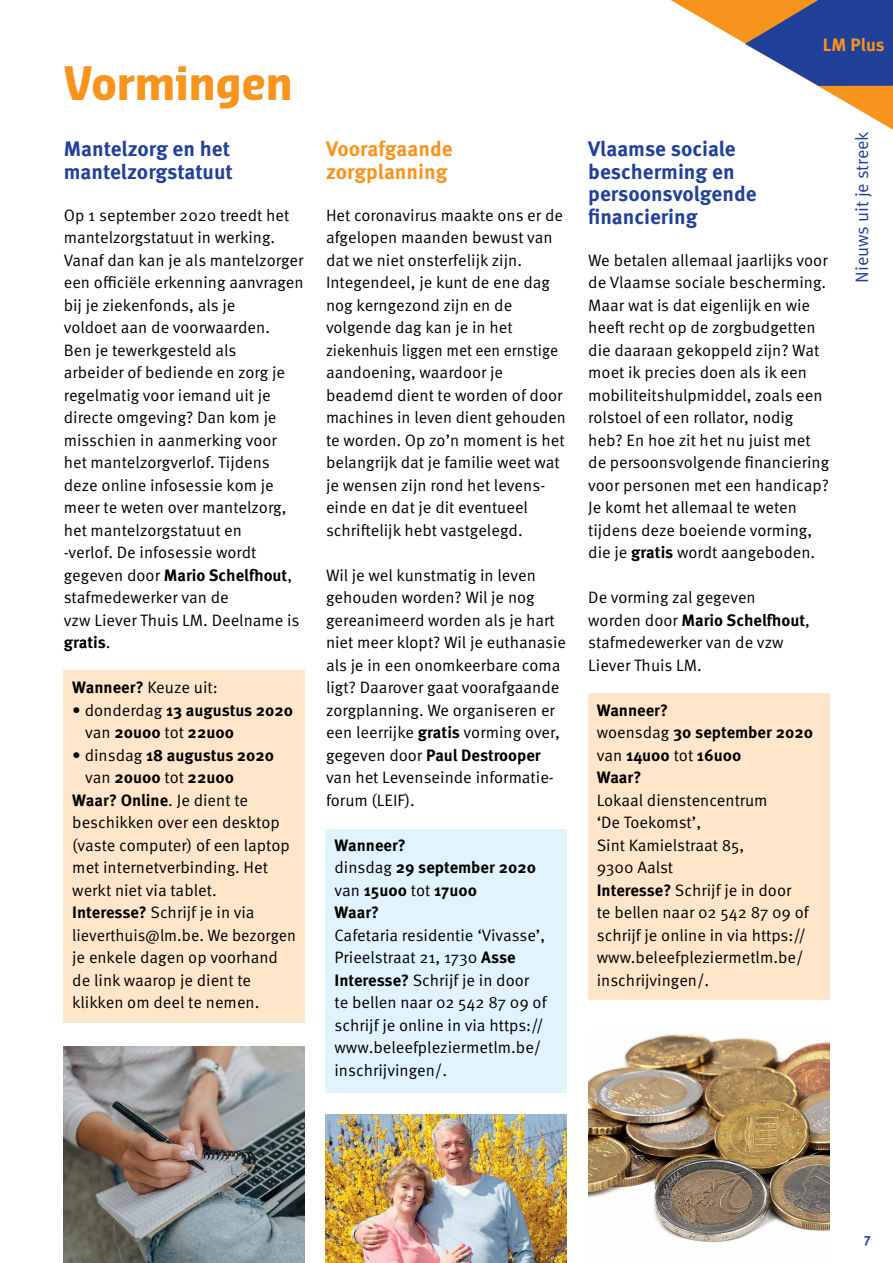
<style>
.page{position:relative;width:893px;height:1263px;background:#fff}
.page>*{position:absolute;margin:0;border:0;box-sizing:border-box;transform-origin:0 0}
.t1{font:700 45px "Sansa Con Pro";color:#f7941e}
.t2{font:700 21px/22.5px "Meta OT";color:#21409a}
.t3{font:700 21px/22.5px "Meta OT";color:#f7941e}
.t4{font:18px "Meta OT Norm";color:#21409a}
.t5{font:700 18px "Meta OT";color:#f7941e}
.t6{font:16.5px/22.5px "Meta OT Norm";color:#000}
.t7{font:700 16.5px/22.5px "Meta OT";color:#000}
.t8{font:700 13.5px "Meta OT";color:#21409a}
.s1{font-family:"Meta OT Norm";font-weight:400}
.s2{font-family:"Meta OT";font-weight:700}
</style>
<div class="page">
<div style="left:588px;top:693px;width:241px;height:306px;background:#ffe6ca"></div>
<div style="left:64px;top:670px;width:241px;height:353px;background:#ffe6ca"></div>
<div style="left:326px;top:829px;width:241px;height:264px;background:#e1f4fd"></div>
<svg style="left:671px;top:0;width:222px;height:130px"></svg>
<img style="left:64px;top:1046px;width:241px;height:217px">
<img style="left:325px;top:1114px;width:241px;height:149px">
<img style="left:588px;top:1034px;width:241px;height:208px">
<h1 class="t1" style="left:64px;top:53px;width:230px">Vormingen</h1>
<p class="t2" style="left:64px;top:138px;width:171px">Mantelzorg en het mantelzorgstatuut</p>
<p class="t6" style="left:64px;top:204px;width:241px">Op 1 september 2020 treedt het mantelzorgstatuut in werking.<br>Vanaf dan kan je als mantelzorger een officiële erkenning aanvragen bij je ziekenfonds, als je<br>voldoet aan de voorwaarden.<br>Ben je tewerkgesteld als<br>arbeider of bediende en zorg je regelmatig voor iemand uit je directe omgeving? Dan kom je misschien in aanmerking voor het mantelzorgverlof. Tijdens deze online infosessie kom je meer te weten over mantelzorg, het mantelzorgstatuut en<br>-verlof. De infosessie wordt</p>
<p class="t7" style="left:64px;top:564px;width:230px"><span class="s1">gegeven door</span> Mario Schelfhout<span class="s1">,</span></p>
<p class="t6" style="left:64px;top:586px;width:237px">stafmedewerker van de<br>vzw Liever Thuis LM. Deelname is</p>
<p class="t7" style="left:64px;top:631px;width:48px">gratis<span class="s1">.</span></p>
<p class="t6" style="left:72px;top:677px;width:147px"><span class="s2">Wanneer?</span> Keuze uit:</p>
<p class="t7" style="left:85px;top:699px;width:210px;text-indent:-13px"><span class="s1">• donderdag</span> 13 augustus 2020 <span class="s1">van</span> 20u00 <span class="s1">tot</span> 22u00</p>
<p class="t7" style="left:72px;top:744px;width:204px"><span class="s1">• dinsdag</span> 18 augustus 2020</p>
<p class="t7" style="left:85px;top:766px;width:150px"><span class="s1">van</span> 20u00 <span class="s1">tot</span> 22u00</p>
<p class="t7" style="left:72px;top:789px;width:177px">Waar? Online<span class="s1">. Je dient te</span></p>
<p class="t6" style="left:72px;top:812px;width:225px">beschikken over een desktop (vaste computer) of een laptop met internetverbinding. Het werkt niet via tablet.<br><span class="s2">Interesse?</span> Schrijf je in via lieverthuis@lm.be. We bezorgen je enkele dagen op voorhand de link waarop je dient te klikken om deel te nemen.</p>
<p class="t3" style="left:326px;top:138px;width:128px">Voorafgaande zorgplanning</p>
<p class="t6" style="left:326px;top:204px;width:241px">Het coronavirus maakte ons er de afgelopen maanden bewust van dat we niet onsterfelijk zijn.<br>Integendeel, je kunt de ene dag nog kerngezond zijn en de volgende dag kan je in het ziekenhuis liggen met een ernstige aandoening, waardoor je beademd dient te worden of door machines in leven dient gehouden te worden. Op zo’n moment is het belangrijk dat je familie weet wat je wensen zijn rond het levens&shy;einde en dat je dit eventueel schriftelijk hebt vastgelegd.</p>
<p class="t6" style="left:326px;top:564px;width:242px">Wil je wel kunstmatig in leven gehouden worden? Wil je nog gereanimeerd worden als je hart niet meer klopt? Wil je euthanasie als je in een onomkeerbare coma ligt? Daarover gaat voorafgaande zorgplanning. We organiseren er een leerrijke <span class="s2">gratis</span> vorming over,</p>
<p class="t7" style="left:326px;top:744px;width:216px"><span class="s1">gegeven door</span> Paul Destrooper</p>
<p class="t6" style="left:326px;top:766px;width:229px">van het Levenseinde informatie&shy;forum (LEIF).</p>
<p class="t7" style="left:334px;top:834px;width:203px">Wanneer?<br><span class="s1">dinsdag</span> 29 september 2020 <span class="s1">van</span> 15u00 <span class="s1">tot</span> 17u00<br>Waar?</p>
<p class="t6" style="left:334px;top:924px;width:214px">Cafetaria residentie ‘Vivasse’,<br>Prieelstraat 21, 1730 <span class="s2">Asse<br>Interesse?</span> Schrijf je in door te bellen naar 02 542 87 09 of schrijf je online in via https:// www.beleefpleziermetlm.be/ inschrijvingen/.</p>
<p class="t5" style="left:823px;top:34px;width:63px">LM Plus</p>
<p class="t2" style="left:588px;top:138px;width:170px">Vlaamse sociale bescherming en persoonsvolgende financiering</p>
<p class="t6" style="left:588px;top:249px;width:242px">We betalen allemaal jaarlijks voor de Vlaamse sociale bescherming.<br>Maar wat is dat eigenlijk en wie heeft recht op de zorgbudgetten die daaraan gekoppeld zijn? Wat moet ik precies doen als ik een mobiliteitshulpmiddel, zoals een rolstoel of een rollator, nodig heb? En hoe zit het nu juist met de persoonsvolgende financiering voor personen met een handicap?<br>Je komt het allemaal te weten tijdens deze boeiende vorming, die je <span class="s2">gratis</span> wordt aangeboden.</p>
<p class="t6" style="left:588px;top:586px;width:169px">De vorming zal gegeven</p>
<p class="t7" style="left:588px;top:609px;width:223px"><span class="s1">worden door</span> Mario Schelfhout<span class="s1">,</span></p>
<p class="t6" style="left:588px;top:631px;width:197px">stafmedewerker van de vzw<br>Liever Thuis LM.</p>
<p class="t7" style="left:597px;top:699px;width:218px">Wanneer?<br><span class="s1">woensdag</span> 30 september 2020 <span class="s1">van</span> 14u00 <span class="s1">tot</span> 16u00<br>Waar?</p>
<p class="t6" style="left:597px;top:789px;width:214px">Lokaal dienstencentrum<br>‘De Toekomst’,<br>Sint Kamielstraat 85,<br>9300 Aalst<br><span class="s2">Interesse?</span> Schrijf je in door te bellen naar 02 542 87 09 of schrijf je online in via https:// www.beleefpleziermetlm.be/ inschrijvingen/.</p>
<p class="t4" style="left:851px;top:283px;width:153px;rotate:-90deg">Nieuws uit je streek</p>
<p class="t8" style="left:864px;top:1230px;width:8px">7</p>
</div>
